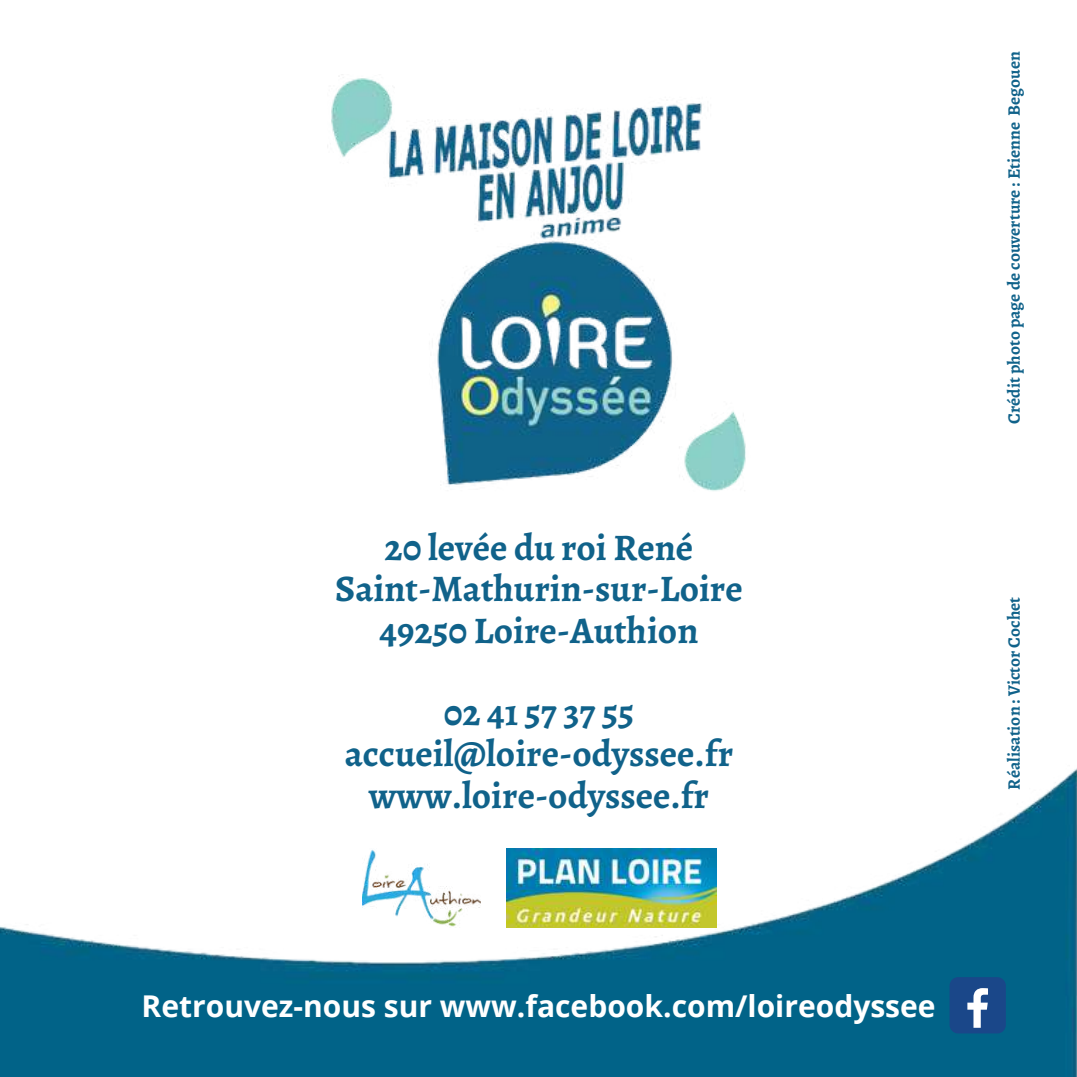
<style>
.page{position:relative;width:1077px;height:1077px;background:#fff}
.page>*{position:absolute;margin:0;border:0;box-sizing:border-box;transform-origin:0 0}
.t1{font:700 37.5px/41.2px "Alegreya";color:#10628a;text-align:center}
.t2{font:700 30px "Open Sans";color:#fff}
.t3{font:700 17.5px "Alegreya";color:#10628a}
</style>
<div class="page">
<img style="left:331px;top:77px;width:415px;height:414px">
<img style="left:0;top:769px;width:1076px;height:307px">
<div style="left:949px;top:976px;width:56px;height:57px;background:#1a4789;border-radius:9px"></div>
<svg style="left:967px;top:988px;width:20px;height:39px"></svg>
<img style="left:362px;top:848px;width:118px;height:78px">
<img style="left:506px;top:848px;width:210px;height:78px">
<p class="t1" style="left:335px;top:526px;width:409px">20 levée du roi René<br>Saint-Mathurin-sur-Loire<br>49250 Loire-Authion</p>
<p class="t1" style="left:344px;top:691px;width:390px">02 41 57 37 55 accueil@loire-odyssee.fr www.loire-odyssee.fr</p>
<p class="t2" style="left:142px;top:984px;width:795px">Retrouvez-nous sur www.facebook.com/loireodyssee</p>
<p class="t3" style="left:1001px;top:423px;width:373px;rotate:-90deg">Crédit photo page de couverture : Etienne Begouen</p>
<p class="t3" style="left:1001px;top:789px;width:194px;rotate:-90deg">Réalisation : Victor Cochet</p>
</div>
